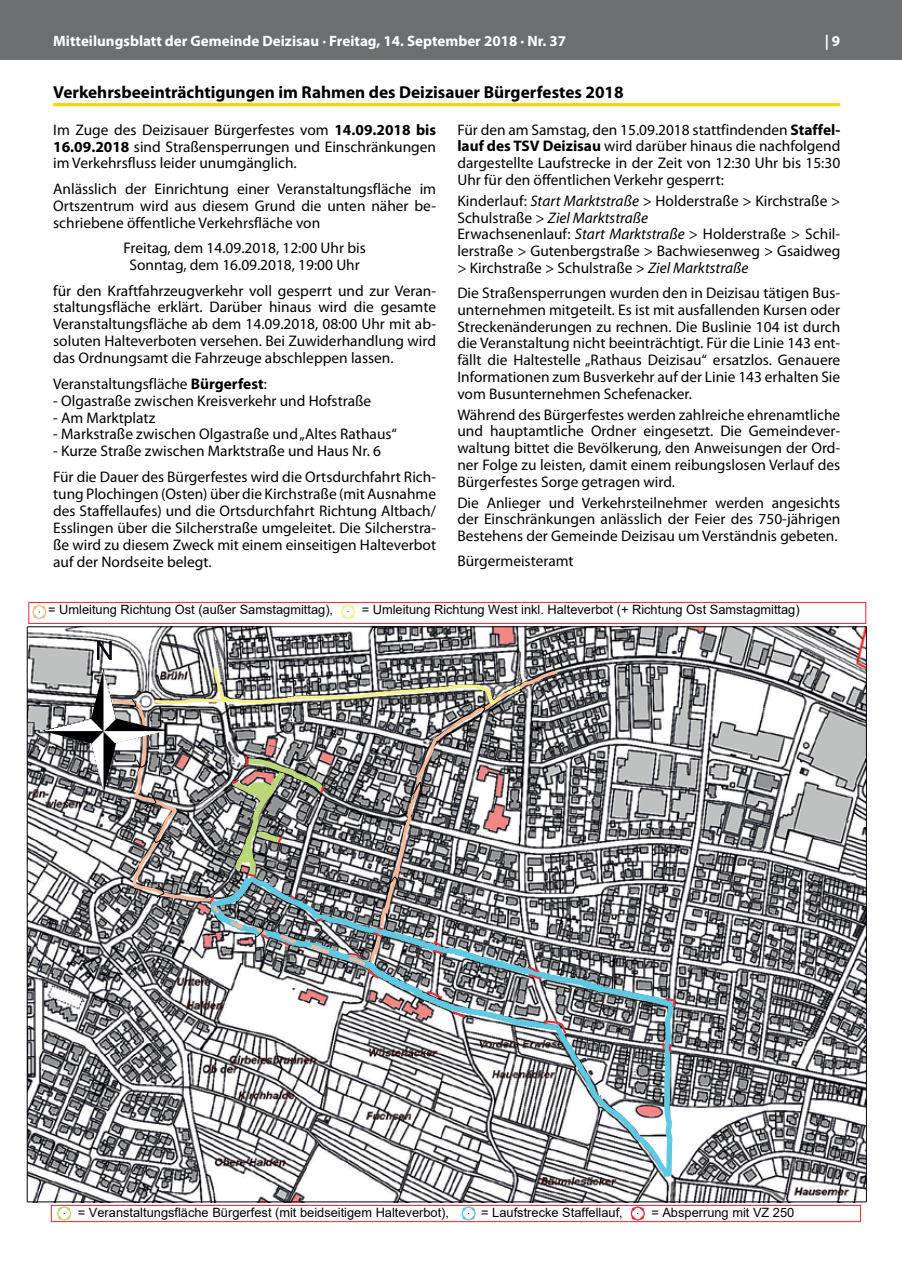
<style>
.page{position:relative;width:902px;height:1280px;background:#fff}
.page>*{position:absolute;margin:0;border:0;box-sizing:border-box;transform-origin:0 0}
.t1{font:700 17.25px "Myriad Pro";color:#000}
.t2{font:15.3px/16.8px "Myriad Pro";color:#000;text-align:justify}
.t3{font:700 15px "Myriad Pro";color:#fff}
.t4{font:12.75px "Arial";color:#000}
.s1{font-weight:700}
.s2{font-style:italic}
</style>
<div class="page">
<div style="left:0;top:0;width:901px;height:60px;background:#6d6e71"></div>
<img style="left:28px;top:627px;width:838px;height:574px">
<hr style="left:27px;top:626px;width:839px;height:1px;background:#000004">
<hr style="left:27px;top:627px;width:1px;height:575px;background:#000004">
<hr style="left:27px;top:1201px;width:839px;height:1px;background:#000004">
<hr style="left:866px;top:627px;width:1px;height:575px;background:#000004">
<img style="left:42px;top:642px;width:123px;height:151px">
<div style="left:51px;top:1205px;width:809px;height:17px;border:1px solid #e83143"></div>
<div style="left:630px;top:1206px;width:14px;height:14px;border:13px solid #e83143;border-radius:50%"></div>
<div style="left:461px;top:1206px;width:14px;height:14px;border:13px solid #5fc9e1;border-radius:50%"></div>
<div style="left:57px;top:1206px;width:14px;height:14px;border:13px solid #bad878;border-radius:50%"></div>
<svg style="left:113px;top:664px;width:565px;height:518px"></svg>
<div style="left:28px;top:602px;width:838px;height:22px;border:1px solid #e83143"></div>
<div style="left:341px;top:605px;width:14px;height:14px;border:13px solid #f7f089;border-radius:50%"></div>
<div style="left:32px;top:605px;width:14px;height:14px;border:13px solid #f9b898;border-radius:50%"></div>
<hr style="left:53px;top:103px;width:787px;height:3px;background:#ffd400">
<p class="t3" style="left:53px;top:31px;width:514px">Mitteilungsblatt der Gemeinde Deizisau · Freitag, 14. September 2018 · Nr. 37</p>
<p class="t3" style="left:824px;top:31px;width:17px">| 9</p>
<p class="t1" style="left:53px;top:81px;width:572px">Verkehrsbeeinträchtigungen im Rahmen des Deizisauer Bürgerfestes 2018</p>
<p class="t2" style="left:457px;top:121px;width:384px">Für den am Samstag, den 15.09.2018 stattfindenden <span class="s1">Staffel&shy;lauf des TSV Deizisau</span> wird darüber hinaus die nachfolgend dargestellte Laufstrecke in der Zeit von 12:30 Uhr bis 15:30<br>Uhr für den öffentlichen Verkehr gesperrt:</p>
<p class="t2" style="left:457px;top:192px;width:384px;text-align:left">Kinderlauf: <span class="s2">Start Marktstraße</span> &gt; Holderstraße &gt; Kirchstraße &gt; Schulstraße &gt; <span class="s2">Ziel Marktstraße<br></span>Erwachsenenlauf: <span class="s2">Start Marktstraße</span> &gt; Holderstraße &gt; Schil&shy;lerstraße &gt; Gutenbergstraße &gt; Bachwiesenweg &gt; Gsaidweg &gt; Kirchstraße &gt; Schulstraße &gt; <span class="s2">Ziel Marktstraße</span></p>
<p class="t2" style="left:457px;top:284px;width:384px">Die Straßensperrungen wurden den in Deizisau tätigen Bus&shy;unternehmen mitgeteilt. Es ist mit ausfallenden Kursen oder Streckenänderungen zu rechnen. Die Buslinie 104 ist durch die Veranstaltung nicht beeinträchtigt. Für die Linie 143 ent&shy;fällt die Haltestelle „Rathaus Deizisau“ ersatzlos. Genauere Informationen zum Busverkehr auf der Linie 143 erhalten Sie vom Busunternehmen Schefenacker.</p>
<p class="t2" style="left:457px;top:406px;width:384px">Während des Bürgerfestes werden zahlreiche ehrenamtliche und hauptamtliche Ordner eingesetzt. Die Gemeindever&shy;waltung bittet die Bevölkerung, den Anweisungen der Ord&shy;ner Folge zu leisten, damit einem reibungslosen Verlauf des Bürgerfestes Sorge getragen wird.</p>
<p class="t2" style="left:457px;top:494px;width:384px">Die Anlieger und Verkehrsteilnehmer werden angesichts der Einschränkungen anlässlich der Feier des 750-jährigen Bestehens der Gemeinde Deizisau um Verständnis gebeten.</p>
<p class="t2" style="left:457px;top:552px;width:118px">Bürgermeisteramt</p>
<p class="t2" style="left:53px;top:121px;width:384px">Im Zuge des Deizisauer Bürgerfestes vom <span class="s1">14.09.2018 bis 16.09.2018</span> sind Straßensperrungen und Einschränkungen im Verkehrsfluss leider unumgänglich.</p>
<p class="t2" style="left:53px;top:180px;width:384px">Anlässlich der Einrichtung einer Veranstaltungsfläche im Ortszentrum wird aus diesem Grund die unten näher be&shy;schriebene öffentliche Verkehrsfläche von</p>
<p class="t2" style="left:123px;top:239px;width:244px;text-align:center">Freitag, dem 14.09.2018, 12:00 Uhr bis<br>Sonntag, dem 16.09.2018, 19:00 Uhr</p>
<p class="t2" style="left:53px;top:282px;width:384px">für den Kraftfahrzeugverkehr voll gesperrt und zur Veran&shy;staltungsfläche erklärt. Darüber hinaus wird die gesamte Veranstaltungsfläche ab dem 14.09.2018, 08:00 Uhr mit ab&shy;soluten Halteverboten versehen. Bei Zuwiderhandlung wird das Ordnungsamt die Fahrzeuge abschleppen lassen.</p>
<p class="t2" style="left:53px;top:375px;width:215px">Veranstaltungsfläche <span class="s1">Bürgerfest</span>:</p>
<p class="t2" style="left:53px;top:392px;width:319px">- Olgastraße zwischen Kreisverkehr und Hofstraße</p>
<p class="t2" style="left:53px;top:409px;width:104px">- Am Marktplatz</p>
<p class="t2" style="left:53px;top:426px;width:345px">- Markstraße zwischen Olgastraße und „Altes Rathaus“</p>
<p class="t2" style="left:53px;top:438px;width:384px;line-height:25.5px">- Kurze Straße zwischen Marktstraße und Haus Nr. 6<br>Für die Dauer des Bürgerfestes wird die Ortsdurchfahrt Rich-</p>
<p class="t2" style="left:53px;top:485px;width:384px">tung Plochingen (Osten) über die Kirchstraße (mit Ausnahme des Staffellaufes) und die Ortsdurchfahrt Richtung Altbach/ Esslingen über die Silcherstraße umgeleitet. Die Silcherstra&shy;ße wird zu diesem Zweck mit einem einseitigen Halteverbot auf der Nordseite belegt.</p>
<p class="t4" style="left:48px;top:601px;width:286px">= Umleitung Richtung Ost (außer Samstagmittag),</p>
<p class="t4" style="left:361px;top:601px;width:439px">= Umleitung Richtung West inkl. Halteverbot (+ Richtung Ost Samstagmittag)</p>
<p class="t4" style="left:78px;top:1204px;width:373px">= Veranstaltungsfläche Bürgerfest (mit beidseitigem Halteverbot),</p>
<p class="t4" style="left:481px;top:1204px;width:143px">= Laufstrecke Staffellauf,</p>
<p class="t4" style="left:651px;top:1204px;width:144px">= Absperrung mit VZ 250</p>
</div>
